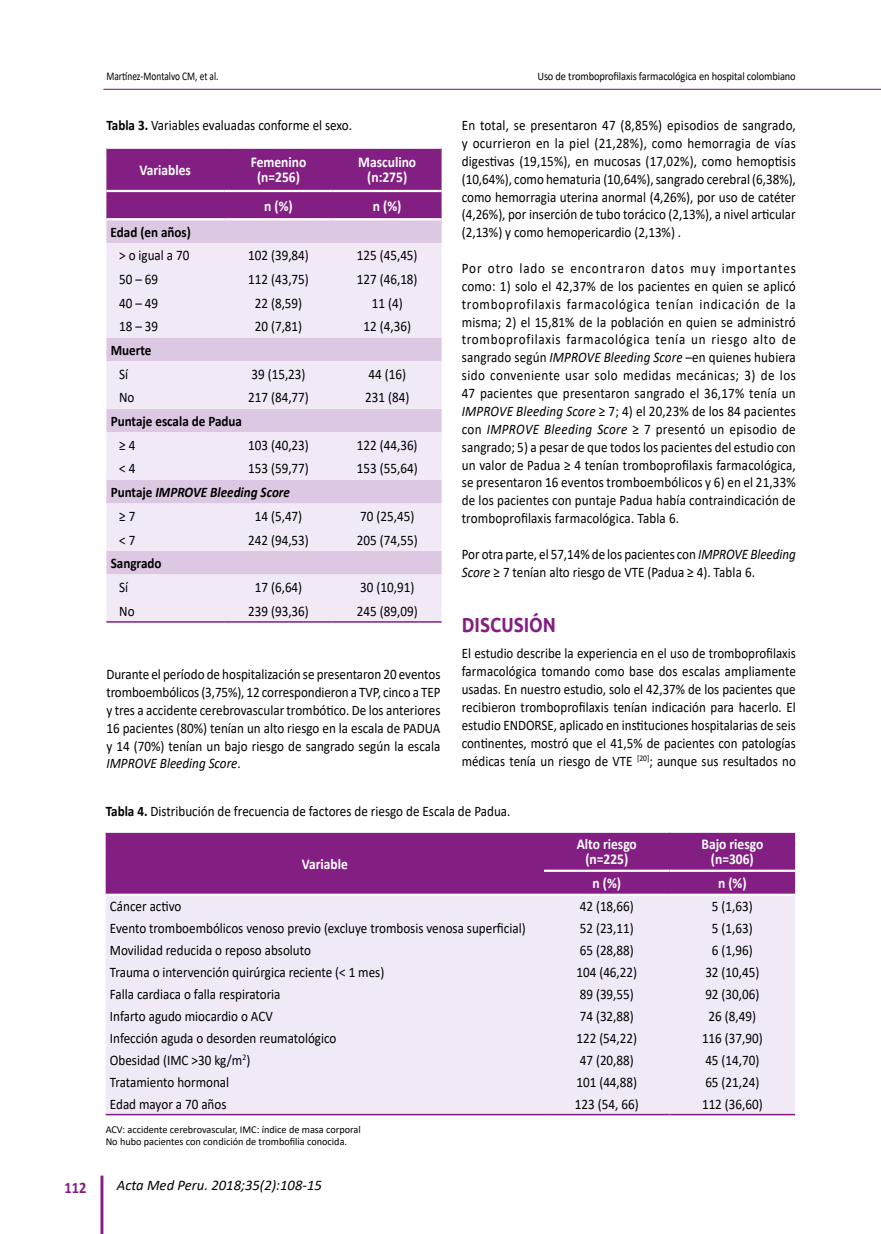
<style>
.page{position:relative;width:881px;height:1234px;background:#fff}
.page>*{position:absolute;margin:0;border:0;box-sizing:border-box;transform-origin:0 0}
.t1{font:700 20.4px "Ubuntu";color:#831f82;scale:.85 1}
.t2{font:700 16.05px "Calibri";color:#831f82;scale:.9 1}
.t3{font:700 15px/15px "Calibri";color:#fff;text-align:center;scale:.9 1}
.t4{font:italic 14.7px "Calibri";color:#000}
.t5{font:14.55px/17.9px "Calibri";color:#000;text-align:justify;scale:.9 1}
.t6{font:14.55px/17.9px "Calibri";color:#000;text-align:justify;scale:.89 1}
.t7{font:700 14.55px "Calibri";color:#000;scale:.9 1}
.t8{font:italic 700 14.55px/23.7px "Calibri";color:#000;scale:.9 1}
.t9{font:11.7px "Calibri";color:#000;scale:.8 1}
.t10{font:11.55px "Calibri";letter-spacing:-.01em;color:#000;scale:.9 1}
.t11{font:10.5px/12px "Calibri";color:#000}
.s1{font-weight:700}
.s2{font-style:normal}
.s3{font-weight:400;font-style:normal}
.s4{font-style:italic}
</style>
<div class="page">
<hr style="left:100px;top:1175px;width:3px;height:58px;background:#831f82">
<hr style="left:103px;top:89px;width:777px;height:1px;background:#831f82">
<div style="left:106px;top:149px;width:335px;height:69px;background:#831f82"></div>
<div style="left:106px;top:220px;width:335px;height:23px;background:#dcc8e3"></div>
<svg style="left:106px;top:243px;width:335px;height:378px;background:#ebe0f0"></svg>
<hr style="left:106px;top:190px;width:118px;height:2px;background:#fff">
<hr style="left:224px;top:190px;width:109px;height:2px;background:#fff">
<hr style="left:333px;top:190px;width:108px;height:2px;background:#fff">
<hr style="left:106px;top:621px;width:118px;height:1px;background:#831f82">
<hr style="left:224px;top:621px;width:109px;height:1px;background:#831f82">
<hr style="left:333px;top:621px;width:108px;height:1px;background:#831f82">
<div style="left:106px;top:832px;width:688px;height:61px;background:#831f82"></div>
<div style="left:106px;top:896px;width:688px;height:217px;background:#f1e9f5"></div>
<hr style="left:544px;top:869px;width:125px;height:2px;background:#fff">
<hr style="left:669px;top:869px;width:125px;height:2px;background:#fff">
<hr style="left:106px;top:1113px;width:438px;height:2px;background:#831f82">
<hr style="left:544px;top:1113px;width:125px;height:2px;background:#831f82">
<hr style="left:669px;top:1113px;width:125px;height:2px;background:#831f82">
<p class="t9" style="left:106px;top:68px;width:142px">Martínez-Montalvo CM, et al.</p>
<p class="t10" style="left:537px;top:68px;width:288px">Uso de tromboprofilaxis farmacológica en hospital colombiano</p>
<p class="t5" style="left:106px;top:116px;width:274px"><span class="s1">Tabla 3.</span> Variables evaluadas conforme el sexo.</p>
<p class="t3" style="left:139px;top:162px;width:59px">Variables</p>
<p class="t3" style="left:250px;top:155px;width:63px">Femenino (n=256)</p>
<p class="t3" style="left:358px;top:155px;width:66px">Masculino (n:275)</p>
<p class="t3" style="left:264px;top:198px;width:33px">n (%)</p>
<p class="t3" style="left:373px;top:198px;width:33px">n (%)</p>
<p class="t7" style="left:111px;top:221px;width:91px">Edad (en años)</p>
<p class="t5" style="left:119px;top:246px;width:79px">&gt; o igual a 70</p>
<p class="t5" style="left:248px;top:246px;width:69px">102 (39,84)</p>
<p class="t5" style="left:357px;top:246px;width:69px">125 (45,45)</p>
<p class="t5" style="left:119px;top:270px;width:45px">50 – 69</p>
<p class="t5" style="left:248px;top:270px;width:69px">112 (43,75)</p>
<p class="t5" style="left:357px;top:270px;width:69px">127 (46,18)</p>
<p class="t5" style="left:119px;top:293px;width:45px">40 – 49</p>
<p class="t5" style="left:255px;top:293px;width:54px">22 (8,59)</p>
<p class="t5" style="left:371px;top:293px;width:36px">11 (4)</p>
<p class="t5" style="left:119px;top:317px;width:45px">18 – 39</p>
<p class="t5" style="left:255px;top:317px;width:54px">20 (7,81)</p>
<p class="t5" style="left:363px;top:317px;width:54px">12 (4,36)</p>
<p class="t7" style="left:111px;top:340px;width:47px">Muerte</p>
<p class="t5" style="left:119px;top:364px;width:12px">Sí</p>
<p class="t5" style="left:251px;top:364px;width:62px">39 (15,23)</p>
<p class="t5" style="left:368px;top:364px;width:43px">44 (16)</p>
<p class="t5" style="left:119px;top:388px;width:19px">No</p>
<p class="t5" style="left:248px;top:388px;width:69px">217 (84,77)</p>
<p class="t5" style="left:365px;top:388px;width:50px">231 (84)</p>
<p class="t7" style="left:111px;top:411px;width:147px">Puntaje escala de Padua</p>
<p class="t5" style="left:119px;top:435px;width:19px">≥ 4</p>
<p class="t5" style="left:248px;top:435px;width:69px">103 (40,23)</p>
<p class="t5" style="left:357px;top:435px;width:69px">122 (44,36)</p>
<p class="t5" style="left:119px;top:459px;width:19px">&lt; 4</p>
<p class="t5" style="left:248px;top:459px;width:69px">153 (59,77)</p>
<p class="t5" style="left:357px;top:459px;width:69px">153 (55,64)</p>
<p class="t8" style="left:119px;top:480px;width:191px;text-indent:-8px"><span class="s2">Puntaje</span> IMPROVE Bleeding Score <span class="s3">≥ 7</span></p>
<p class="t5" style="left:255px;top:506px;width:54px">14 (5,47)</p>
<p class="t5" style="left:360px;top:506px;width:62px">70 (25,45)</p>
<p class="t5" style="left:119px;top:530px;width:19px">&lt; 7</p>
<p class="t5" style="left:248px;top:530px;width:69px">242 (94,53)</p>
<p class="t5" style="left:357px;top:530px;width:69px">205 (74,55)</p>
<p class="t7" style="left:111px;top:553px;width:58px">Sangrado</p>
<p class="t5" style="left:119px;top:577px;width:12px">Sí</p>
<p class="t5" style="left:255px;top:577px;width:54px">17 (6,64)</p>
<p class="t5" style="left:360px;top:577px;width:62px">30 (10,91)</p>
<p class="t5" style="left:119px;top:601px;width:19px">No</p>
<p class="t5" style="left:248px;top:601px;width:69px">239 (93,36)</p>
<p class="t5" style="left:357px;top:601px;width:69px">245 (89,09)</p>
<p class="t5" style="left:106px;top:665px;width:372px">Durante el período de hospitalización se presentaron 20 eventos tromboembólicos (3,75%), 12 correspondieron a TVP, cinco a TEP y tres a accidente cerebrovascular trombótico. De los anteriores 16 pacientes (80%) tenían un alto riesgo en la escala de PADUA y 14 (70%) tenían un bajo riesgo de sangrado según la escala <span class="s4">IMPROVE Bleeding Score</span>.</p>
<p class="t5" style="left:461px;top:116px;width:372px">En total, se presentaron 47 (8,85%) episodios de sangrado, y ocurrieron en la piel (21,28%), como hemorragia de vías digestivas (19,15%), en mucosas (17,02%), como hemoptisis (10,64%), como hematuria (10,64%), sangrado cerebral (6,38%), como hemorragia uterina anormal (4,26%), por uso de catéter (4,26%), por inserción de tubo torácico (2,13%), a nivel articular (2,13%) y como hemopericardio (2,13%) .</p>
<p class="t5" style="left:461px;top:259px;width:372px">Por otro lado se encontraron datos muy importantes como: 1) solo el 42,37% de los pacientes en quien se aplicó tromboprofilaxis farmacológica tenían indicación de la misma; 2) el 15,81% de la población en quien se administró tromboprofilaxis farmacológica tenía un riesgo alto de sangrado según <span class="s4">IMPROVE Bleeding Score –</span>en quienes hubiera sido conveniente usar solo medidas mecánicas; 3) de los 47 pacientes que presentaron sangrado el 36,17% tenía un <span class="s4">IMPROVE Bleeding Score</span> ≥ 7; 4) el 20,23% de los 84 pacientes con <span class="s4">IMPROVE Bleeding Score</span> ≥ 7 presentó un episodio de sangrado; 5) a pesar de que todos los pacientes del estudio con un valor de Padua ≥ 4 tenían tromboprofilaxis farmacológica, se presentaron 16 eventos tromboembólicos y 6) en el 21,33% de los pacientes con puntaje Padua había contraindicación de tromboprofilaxis farmacológica. Tabla 6.</p>
<p class="t5" style="left:461px;top:544px;width:372px">Por otra parte, el 57,14% de los pacientes con <span class="s4">IMPROVE Bleeding<br>Score</span> ≥ 7 tenían alto riesgo de VTE (Padua ≥ 4). Tabla 6.</p>
<h1 class="t1" style="left:461px;top:611px;width:112px">DISCUSIÓN</h1>
<p class="t6" style="left:461px;top:644px;width:377px">El estudio describe la experiencia en el uso de tromboprofilaxis farmacológica tomando como base dos escalas ampliamente usadas. En nuestro estudio, solo el 42,37% de los pacientes que recibieron tromboprofilaxis tenían indicación para hacerlo. El estudio ENDORSE, aplicado en instituciones hospitalarias de seis continentes, mostró que el 41,5% de pacientes con patologías médicas tenía un riesgo de VTE <sup>[20]</sup>; aunque sus resultados no</p>
<p class="t5" style="left:106px;top:801px;width:451px"><span class="s1">Tabla 4.</span> Distribución de frecuencia de factores de riesgo de Escala de Padua.</p>
<p class="t3" style="left:302px;top:856px;width:53px">Variable</p>
<p class="t3" style="left:576px;top:836px;width:68px">Alto riesgo (n=225)</p>
<p class="t3" style="left:701px;top:836px;width:70px">Bajo riesgo (n=306)</p>
<p class="t3" style="left:592px;top:875px;width:33px">n (%)</p>
<p class="t3" style="left:717px;top:875px;width:33px">n (%)</p>
<p class="t5" style="left:110px;top:896px;width:81px">Cáncer activo</p>
<p class="t5" style="left:579px;top:896px;width:61px">42 (18,66)</p>
<p class="t5" style="left:711px;top:896px;width:47px">5 (1,63)</p>
<p class="t5" style="left:110px;top:918px;width:463px">Evento tromboembólicos venoso previo (excluye trombosis venosa superficial)</p>
<p class="t5" style="left:579px;top:918px;width:61px">52 (23,11)</p>
<p class="t5" style="left:711px;top:918px;width:47px">5 (1,63)</p>
<p class="t5" style="left:110px;top:940px;width:225px">Movilidad reducida o reposo absoluto</p>
<p class="t5" style="left:579px;top:940px;width:61px">65 (28,88)</p>
<p class="t5" style="left:711px;top:940px;width:47px">6 (1,96)</p>
<p class="t5" style="left:110px;top:962px;width:306px">Trauma o intervención quirúrgica reciente (&lt; 1 mes)</p>
<p class="t5" style="left:576px;top:962px;width:69px">104 (46,22)</p>
<p class="t5" style="left:705px;top:962px;width:61px">32 (10,45)</p>
<p class="t5" style="left:110px;top:984px;width:191px">Falla cardiaca o falla respiratoria</p>
<p class="t5" style="left:579px;top:984px;width:61px">89 (39,55)</p>
<p class="t5" style="left:705px;top:984px;width:61px">92 (30,06)</p>
<p class="t5" style="left:110px;top:1006px;width:182px">Infarto agudo miocardio o ACV</p>
<p class="t5" style="left:579px;top:1006px;width:61px">74 (32,88)</p>
<p class="t5" style="left:708px;top:1006px;width:54px">26 (8,49)</p>
<p class="t5" style="left:110px;top:1028px;width:253px">Infección aguda o desorden reumatológico</p>
<p class="t5" style="left:576px;top:1028px;width:69px">122 (54,22)</p>
<p class="t5" style="left:701px;top:1028px;width:69px">116 (37,90)</p>
<p class="t5" style="left:110px;top:1050px;width:157px">Obesidad (IMC &gt;30 kg/m<sup>2</sup>)</p>
<p class="t5" style="left:579px;top:1050px;width:61px">47 (20,88)</p>
<p class="t5" style="left:705px;top:1050px;width:62px">45 (14,70)</p>
<p class="t5" style="left:110px;top:1072px;width:134px">Tratamiento hormonal</p>
<p class="t5" style="left:576px;top:1072px;width:69px">101 (44,88)</p>
<p class="t5" style="left:705px;top:1072px;width:62px">65 (21,24)</p>
<p class="t5" style="left:110px;top:1094px;width:131px">Edad mayor a 70 años</p>
<p class="t5" style="left:574px;top:1094px;width:72px">123 (54, 66)</p>
<p class="t5" style="left:701px;top:1094px;width:69px">112 (36,60)</p>
<p class="t11" style="left:106px;top:1123px;width:256px">ACV: accidente cerebrovascular, IMC: índice de masa corporal<br>No hubo pacientes con condición de trombofilia conocida.</p>
<p class="t4" style="left:117px;top:1174px;width:206px">Acta Med Peru. 2018;35(2):108-15</p>
<p class="t2" style="left:64px;top:1175px;width:26px">112</p>
<p class="t4" style="left:281px;top:1174px;width:32px">XXXX</p>
</div>
